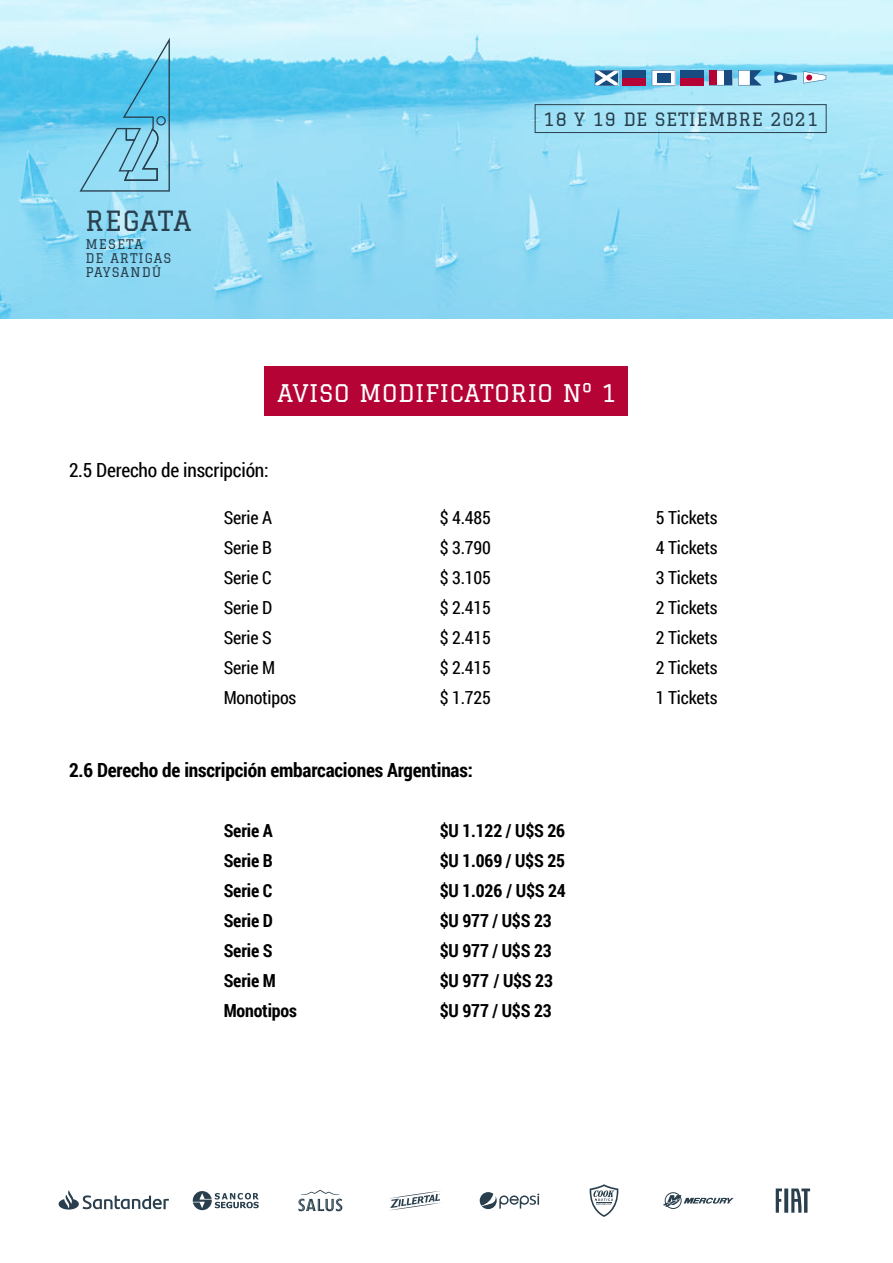
<style>
.page{position:relative;width:893px;height:1263px;background:#fff}
.page>*{position:absolute;margin:0;border:0;box-sizing:border-box;transform-origin:0 0}
.t1{font:27.15px "Graduate";letter-spacing:.025em;color:#293f4d}
.t2{font:23.7px "Graduate";letter-spacing:.025em;color:#fff}
.t3{font:700 19.5px "Roboto Condensed";letter-spacing:-.01em;color:#000}
.t4{font:19.5px "Roboto Condensed";letter-spacing:-.01em;color:#000}
.t5{font:18px "Roboto Condensed";letter-spacing:-.01em;color:#000}
.t6{font:700 18px "Roboto Condensed";letter-spacing:-.01em;color:#000}
.t7{font:18px "Graduate";letter-spacing:.025em;color:#293f4d}
.t8{font:13.05px/14.1px "Graduate";letter-spacing:.075em;color:#293f4d}
</style>
<div class="page">
<svg style="left:0;top:0;width:893px;height:319px;background:#99def5"></svg>
<svg style="left:389px;top:1191px;width:52px;height:19px"></svg>
<svg style="left:480px;top:1192px;width:59px;height:17px"></svg>
<svg style="left:663px;top:1192px;width:71px;height:17px"></svg>
<svg style="left:776px;top:1188px;width:34px;height:25px"></svg>
<svg style="left:589px;top:1184px;width:30px;height:33px"></svg>
<svg style="left:193px;top:1191px;width:66px;height:19px"></svg>
<svg style="left:58px;top:1190px;width:111px;height:20px"></svg>
<svg style="left:298px;top:1190px;width:44px;height:21px"></svg>
<div style="left:265px;top:367px;width:363px;height:49px;background:#b50335"></div>
<svg style="left:79px;top:38px;width:91px;height:154px;background:#73c8e5"></svg>
<svg style="left:717px;top:70px;width:7px;height:15px"></svg>
<svg style="left:652px;top:70px;width:23px;height:16px"></svg>
<div style="left:623px;top:70px;width:23px;height:8px;background:#184b7f"></div>
<div style="left:623px;top:78px;width:23px;height:7px;background:#b50335"></div>
<div style="left:681px;top:78px;width:23px;height:7px;background:#b50335"></div>
<div style="left:681px;top:70px;width:23px;height:8px;background:#184b7f"></div>
<div style="left:709px;top:70px;width:8px;height:15px;background:#b50335"></div>
<div style="left:724px;top:70px;width:8px;height:15px;background:#184b7f"></div>
<div style="left:657px;top:73px;width:13px;height:9px;background:#184b7f"></div>
<svg style="left:738px;top:70px;width:24px;height:15px"></svg>
<svg style="left:774px;top:71px;width:23px;height:12px"></svg>
<svg style="left:803px;top:71px;width:23px;height:12px"></svg>
<svg style="left:595px;top:70px;width:23px;height:16px"></svg>
<div style="left:535px;top:104px;width:292px;height:29px;border:1px solid #293f4d"></div>
<h1 class="t1" style="left:85px;top:206px;width:108px">REGATA</h1>
<p class="t8" style="left:85px;top:237px;width:87px">MESETA<br>DE ARTIGAS<br>PAYSANDÚ</p>
<p class="t7" style="left:543px;top:109px;width:277px">18 Y 19 DE SETIEMBRE 2021</p>
<h2 class="t2" style="left:277px;top:379px;width:341px">AVISO MODIFICATORIO Nº 1</h2>
<p class="t4" style="left:69px;top:456px;width:201px">2.5 Derecho de inscripción:</p>
<p class="t5" style="left:224px;top:505px;width:50px">Serie A</p>
<p class="t5" style="left:440px;top:505px;width:53px">$ 4.485</p>
<p class="t5" style="left:656px;top:505px;width:63px">5 Tickets</p>
<p class="t5" style="left:224px;top:535px;width:50px">Serie B</p>
<p class="t5" style="left:440px;top:535px;width:53px">$ 3.790</p>
<p class="t5" style="left:656px;top:535px;width:63px">4 Tickets</p>
<p class="t5" style="left:224px;top:565px;width:49px">Serie C</p>
<p class="t5" style="left:440px;top:565px;width:53px">$ 3.105</p>
<p class="t5" style="left:656px;top:565px;width:63px">3 Tickets</p>
<p class="t5" style="left:224px;top:595px;width:50px">Serie D</p>
<p class="t5" style="left:440px;top:595px;width:53px">$ 2.415</p>
<p class="t5" style="left:656px;top:595px;width:63px">2 Tickets</p>
<p class="t5" style="left:224px;top:625px;width:49px">Serie S</p>
<p class="t5" style="left:440px;top:625px;width:53px">$ 2.415</p>
<p class="t5" style="left:656px;top:625px;width:63px">2 Tickets</p>
<p class="t5" style="left:224px;top:655px;width:53px">Serie M</p>
<p class="t5" style="left:440px;top:655px;width:53px">$ 2.415</p>
<p class="t5" style="left:656px;top:655px;width:63px">2 Tickets</p>
<p class="t5" style="left:224px;top:685px;width:74px">Monotipos</p>
<p class="t5" style="left:440px;top:685px;width:53px">$ 1.725</p>
<p class="t5" style="left:656px;top:685px;width:63px">1 Tickets</p>
<p class="t3" style="left:69px;top:756px;width:405px">2.6 Derecho de inscripción embarcaciones Argentinas:</p>
<p class="t6" style="left:224px;top:818px;width:51px">Serie A</p>
<p class="t6" style="left:440px;top:818px;width:127px">$U 1.122 / U$S 26</p>
<p class="t6" style="left:224px;top:848px;width:51px">Serie B</p>
<p class="t6" style="left:440px;top:848px;width:127px">$U 1.069 / U$S 25</p>
<p class="t6" style="left:224px;top:878px;width:50px">Serie C</p>
<p class="t6" style="left:440px;top:878px;width:128px">$U 1.026 / U$S 24</p>
<p class="t6" style="left:224px;top:908px;width:51px">Serie D</p>
<p class="t6" style="left:440px;top:908px;width:114px">$U 977 / U$S 23</p>
<p class="t6" style="left:224px;top:938px;width:50px">Serie S</p>
<p class="t6" style="left:440px;top:938px;width:114px">$U 977 / U$S 23</p>
<p class="t6" style="left:224px;top:968px;width:54px">Serie M</p>
<p class="t6" style="left:440px;top:968px;width:115px">$U 977 / U$S 23</p>
<p class="t6" style="left:224px;top:998px;width:75px">Monotipos</p>
<p class="t6" style="left:440px;top:998px;width:114px">$U 977 / U$S 23</p>
</div>
